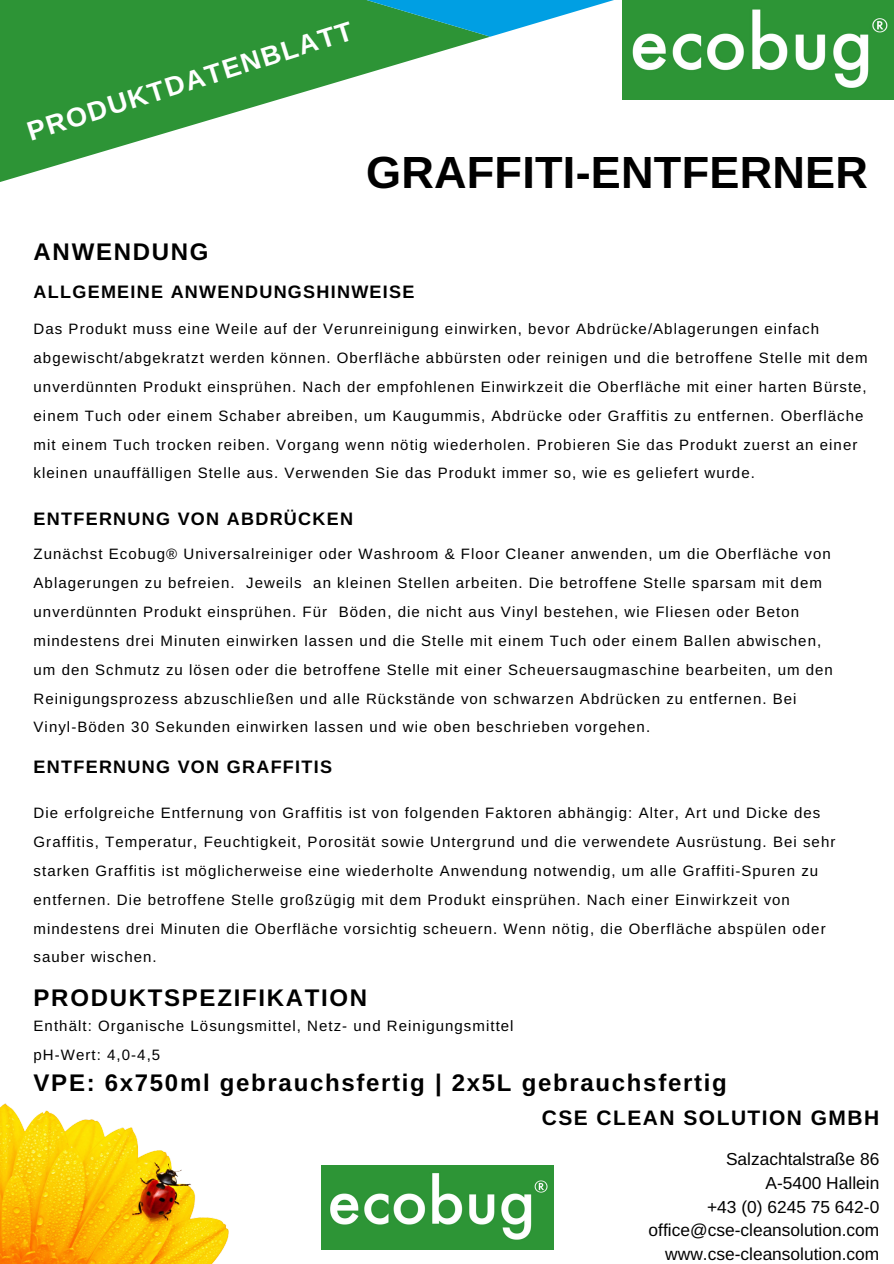
<style>
.page{position:relative;width:894px;height:1264px;background:#fff}
.page>*{position:absolute;margin:0;border:0;box-sizing:border-box;transform-origin:0 0}
.t1{font:700 45px "Arimo";letter-spacing:.005em;color:#000}
.t2{font:700 27px "Arimo";color:#fff}
.t3{font:700 24px "Arimo";letter-spacing:.07em;color:#000}
.t4{font:700 21px "Arimo";letter-spacing:.07em;color:#000}
.t5{font:700 18px "Arimo";letter-spacing:.07em;color:#000}
.t6{font:17.4px/23.5px "Arimo";color:#000;text-align:right}
.t7{font:15px/29px "Arimo";letter-spacing:.07em;color:#000}
</style>
<div class="page">
<svg style="left:0;top:0;width:489px;height:182px;fill:#2d9436"></svg>
<svg style="left:259px;top:0;width:355px;height:37px"></svg>
<img style="left:0;top:1103px;width:229px;height:160px">
<img style="left:622px;top:0;width:271px;height:99px">
<img style="left:321px;top:1165px;width:232px;height:84px">
<h2 class="t2" style="left:24px;top:119px;width:341px;rotate:-18deg">PRODUKTDATENBLATT</h2>
<h1 class="t1" style="left:366px;top:148px;width:503px">GRAFFITI-ENTFERNER</h1>
<h3 class="t3" style="left:34px;top:238px;width:176px">ANWENDUNG</h3>
<p class="t5" style="left:34px;top:282px;width:382px">ALLGEMEINE ANWENDUNGSHINWEISE</p>
<p class="t7" style="left:34px;top:314px;width:835px">Das Produkt muss eine Weile auf der Verunreinigung einwirken, bevor Abdrücke/Ablagerungen einfach abgewischt/abgekratzt werden können. Oberfläche abbürsten oder reinigen und die betroffene Stelle mit dem unverdünnten Produkt einsprühen. Nach der empfohlenen Einwirkzeit die Oberfläche mit einer harten Bürste, einem Tuch oder einem Schaber abreiben, um Kaugummis, Abdrücke oder Graffitis zu entfernen. Oberfläche mit einem Tuch trocken reiben. Vorgang wenn nötig wiederholen. Probieren Sie das Produkt zuerst an einer kleinen unauffälligen Stelle aus. Verwenden Sie das Produkt immer so, wie es geliefert wurde.</p>
<p class="t5" style="left:34px;top:508px;width:321px">ENTFERNUNG VON ABDRÜCKEN</p>
<p class="t7" style="left:34px;top:539px;width:800px">Zunächst Ecobug® Universalreiniger oder Washroom &amp; Floor Cleaner anwenden, um die Oberfläche von Ablagerungen zu befreien. Jeweils an kleinen Stellen arbeiten. Die betroffene Stelle sparsam mit dem unverdünnten Produkt einsprühen. Für Böden, die nicht aus Vinyl bestehen, wie Fliesen oder Beton mindestens drei Minuten einwirken lassen und die Stelle mit einem Tuch oder einem Ballen abwischen, um den Schmutz zu lösen oder die betroffene Stelle mit einer Scheuersaugmaschine bearbeiten, um den Reinigungsprozess abzuschließen und alle Rückstände von schwarzen Abdrücken zu entfernen. Bei Vinyl-Böden 30 Sekunden einwirken lassen und wie oben beschrieben vorgehen.</p>
<p class="t5" style="left:34px;top:756px;width:300px">ENTFERNUNG VON GRAFFITIS</p>
<p class="t7" style="left:34px;top:798px;width:803px">Die erfolgreiche Entfernung von Graffitis ist von folgenden Faktoren abhängig: Alter, Art und Dicke des Graffitis, Temperatur, Feuchtigkeit, Porosität sowie Untergrund und die verwendete Ausrüstung. Bei sehr starken Graffitis ist möglicherweise eine wiederholte Anwendung notwendig, um alle Graffiti-Spuren zu entfernen. Die betroffene Stelle großzügig mit dem Produkt einsprühen. Nach einer Einwirkzeit von mindestens drei Minuten die Oberfläche vorsichtig scheuern. Wenn nötig, die Oberfläche abspülen oder sauber wischen.</p>
<h3 class="t3" style="left:34px;top:984px;width:335px">PRODUKTSPEZIFIKATION</h3>
<p class="t7" style="left:34px;top:1011px;width:481px">Enthält: Organische Lösungsmittel, Netz- und Reinigungsmittel pH-Wert: 4,0-4,5</p>
<h3 class="t3" style="left:34px;top:1069px;width:694px">VPE: 6x750ml gebrauchsfertig | 2x5L gebrauchsfertig</h3>
<h3 class="t4" style="left:541px;top:1105px;width:339px">CSE CLEAN SOLUTION GMBH</h3>
<p class="t6" style="left:648px;top:1147px;width:232px">Salzachtalstraße 86<br>A-5400 Hallein<br>+43 (0) 6245 75 642-0 office@cse-cleansolution.com www.cse-cleansolution.com</p>
</div>
